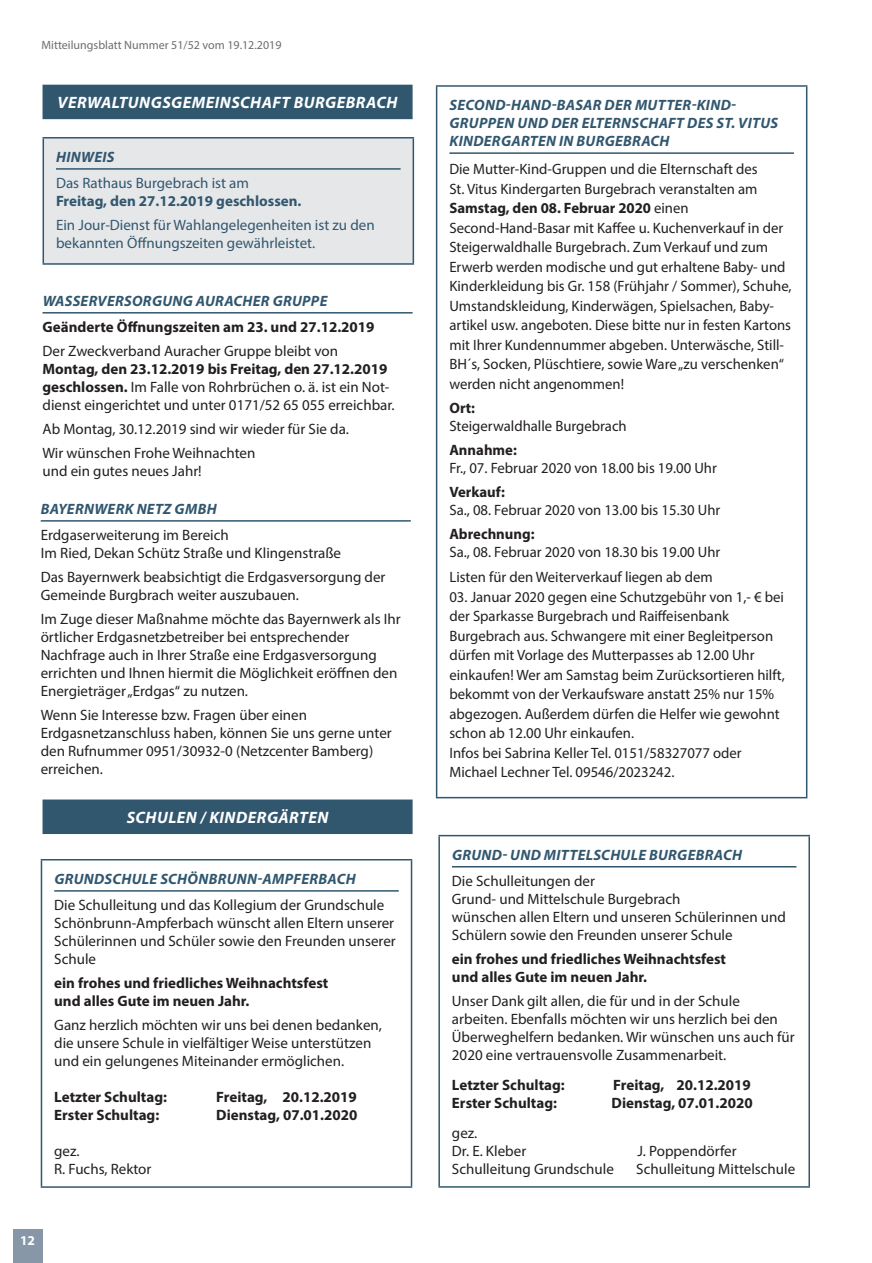
<style>
.page{position:relative;width:872px;height:1263px;background:#fff}
.page>*{position:absolute;margin:0;border:0;box-sizing:border-box;transform-origin:0 0}
.Rubrik{font:italic 700 16.5px "Myriad Pro";letter-spacing:.03em;color:#fff}
.Fließtext{font:15px/19.5px "Myriad Pro";color:#231f20}
.Überschrift_H2{font:15px/18px "Myriad Pro";color:#231f20}
.Fließtext-2{font:700 15px "Myriad Pro";color:#231f20}
.Überschrift_H1{font:italic 700 15px/18px "Myriad Pro";letter-spacing:.02em;color:#31576f}
.Überschrift_H2-2{font:15px/18px "Myriad Pro";color:#31576f}
.Überschrift_H2-3{font:700 15px "Myriad Pro";color:#231f20}
.Überschrift_H2-4{font:700 15px "Myriad Pro";color:#31576f}
.t1{font:700 13.5px "Myriad Pro";color:#fff}
.t2{font:12px "Myriad Pro";color:#6c6d70}
.s1{font-weight:700}
</style>
<div class="page">
<hr style="left:43px;top:312px;width:369px;height:2px;background:#31576f">
<div style="left:43px;top:85px;width:369px;height:34px;background:#31576f"></div>
<div style="left:43px;top:799px;width:369px;height:35px;background:#31576f"></div>
<hr style="left:436px;top:87px;width:1px;height:710px;background:#31576f">
<hr style="left:436px;top:85px;width:371px;height:2px;background:#31576f">
<hr style="left:806px;top:87px;width:1px;height:710px;background:#31576f">
<hr style="left:436px;top:797px;width:371px;height:1px;background:#31576f">
<hr style="left:449px;top:152px;width:345px;height:2px;background:#31576f">
<hr style="left:438px;top:836px;width:2px;height:350px;background:#31576f">
<hr style="left:438px;top:835px;width:372px;height:1px;background:#31576f">
<hr style="left:808px;top:836px;width:2px;height:350px;background:#31576f">
<hr style="left:438px;top:1186px;width:372px;height:2px;background:#31576f">
<hr style="left:452px;top:866px;width:344px;height:1px;background:#31576f">
<hr style="left:41px;top:860px;width:1px;height:326px;background:#31576f">
<hr style="left:41px;top:859px;width:371px;height:1px;background:#31576f">
<hr style="left:411px;top:860px;width:1px;height:326px;background:#31576f">
<hr style="left:41px;top:1186px;width:371px;height:2px;background:#31576f">
<hr style="left:54px;top:890px;width:345px;height:2px;background:#31576f">
<div style="left:43px;top:138px;width:370px;height:126px;background:#e6e7e9"></div>
<hr style="left:43px;top:139px;width:1px;height:124px;background:#31576f">
<hr style="left:43px;top:137px;width:371px;height:2px;background:#31576f">
<hr style="left:412px;top:139px;width:2px;height:124px;background:#31576f">
<hr style="left:43px;top:263px;width:371px;height:2px;background:#31576f">
<hr style="left:56px;top:168px;width:344px;height:2px;background:#31576f">
<hr style="left:41px;top:520px;width:370px;height:2px;background:#31576f">
<div style="left:13px;top:1229px;width:30px;height:34px;background:#8797a8"></div>
<p class="t2" style="left:41px;top:38px;width:242px">Mitteilungsblatt Nummer 51/52 vom 19.12.2019</p>
<p class="Rubrik" style="left:58px;top:92px;width:341px">VERWALTUNGSGEMEINSCHAFT BURGEBRACH</p>
<p class="Überschrift_H1" style="left:56px;top:147px;width:60px">HINWEIS</p>
<p class="Überschrift_H2-2" style="left:56px;top:174px;width:194px">Das Rathaus Burgebrach ist am</p>
<p class="Überschrift_H2-4" style="left:56px;top:191px;width:247px">Freitag, den 27.12.2019 geschlossen.</p>
<p class="Überschrift_H2-2" style="left:56px;top:216px;width:320px">Ein Jour-Dienst für Wahlangelegenheiten ist zu den bekannten Öffnungszeiten gewährleistet.</p>
<p class="Überschrift_H1" style="left:43px;top:291px;width:286px">WASSERVERSORGUNG AURACHER GRUPPE</p>
<p class="Überschrift_H2-3" style="left:43px;top:317px;width:333px">Geänderte Öffnungszeiten am 23. und 27.12.2019</p>
<p class="Überschrift_H2" style="left:43px;top:342px;width:297px">Der Zweckverband Auracher Gruppe bleibt von</p>
<p class="Überschrift_H2-3" style="left:43px;top:359px;width:346px">Montag, den 23.12.2019 bis Freitag, den 27.12.2019</p>
<p class="Überschrift_H2" style="left:43px;top:378px;width:353px"><span class="s1">geschlossen.</span> Im Falle von Rohrbrüchen o. ä. ist ein Not&shy;dienst eingerichtet und unter 0171/52 65 055 erreichbar.</p>
<p class="Überschrift_H2" style="left:43px;top:420px;width:308px">Ab Montag, 30.12.2019 sind wir wieder für Sie da.</p>
<p class="Überschrift_H2" style="left:43px;top:444px;width:214px">Wir wünschen Frohe Weihnachten</p>
<p class="Überschrift_H2" style="left:43px;top:462px;width:161px">und ein gutes neues Jahr!</p>
<p class="Überschrift_H1" style="left:41px;top:499px;width:177px">BAYERNWERK NETZ GMBH</p>
<p class="Überschrift_H2" style="left:41px;top:526px;width:190px">Erdgaserweiterung im Bereich</p>
<p class="Überschrift_H2" style="left:41px;top:544px;width:302px">Im Ried, Dekan Schütz Straße und Klingenstraße</p>
<p class="Überschrift_H2" style="left:41px;top:568px;width:346px">Das Bayernwerk beabsichtigt die Erdgasversorgung der<br>Gemeinde Burgbrach weiter auszubauen.</p>
<p class="Überschrift_H2" style="left:41px;top:610px;width:361px">Im Zuge dieser Maßnahme möchte das Bayernwerk als Ihr örtlicher Erdgasnetzbetreiber bei entsprechender</p>
<p class="Überschrift_H2" style="left:41px;top:646px;width:338px">Nachfrage auch in Ihrer Straße eine Erdgasversorgung</p>
<p class="Überschrift_H2" style="left:41px;top:664px;width:358px">errichten und Ihnen hiermit die Möglichkeit eröffnen den<br>Energieträger „Erdgas“ zu nutzen.</p>
<p class="Überschrift_H2" style="left:41px;top:706px;width:268px">Wenn Sie Interesse bzw. Fragen über einen</p>
<p class="Überschrift_H2" style="left:41px;top:724px;width:352px">Erdgasnetzanschluss haben, können Sie uns gerne unter den Rufnummer 0951/30932-0 (Netzcenter Bamberg)</p>
<p class="Überschrift_H2" style="left:41px;top:760px;width:64px">erreichen.</p>
<p class="Rubrik" style="left:127px;top:806px;width:203px">SCHULEN / KINDERGÄRTEN</p>
<p class="Überschrift_H1" style="left:54px;top:869px;width:303px">GRUNDSCHULE SCHÖNBRUNN-AMPFERBACH</p>
<p class="Fließtext" style="left:54px;top:895px;width:331px">Die Schulleitung und das Kollegium der Grundschule</p>
<p class="Fließtext" style="left:54px;top:913px;width:341px">Schönbrunn-Ampferbach wünscht allen Eltern unserer</p>
<p class="Fließtext" style="left:54px;top:932px;width:343px;line-height:18px">Schülerinnen und Schüler sowie den Freunden unserer<br>Schule</p>
<p class="Fließtext-2" style="left:54px;top:973px;width:276px">ein frohes und friedliches Weihnachtsfest</p>
<p class="Fließtext-2" style="left:54px;top:991px;width:197px">und alles Gute im neuen Jahr.</p>
<p class="Fließtext" style="left:54px;top:1015px;width:329px">Ganz herzlich möchten wir uns bei denen bedanken,</p>
<p class="Fließtext" style="left:54px;top:1033px;width:319px">die unsere Schule in vielfältiger Weise unterstützen</p>
<p class="Fließtext" style="left:54px;top:1051px;width:291px">und ein gelungenes Miteinander ermöglichen.</p>
<p class="Fließtext-2" style="left:54px;top:1087px;width:114px">Letzter Schultag:</p>
<p class="Fließtext-2" style="left:216px;top:1087px;width:142px">Freitag, 20.12.2019</p>
<p class="Fließtext-2" style="left:54px;top:1105px;width:107px">Erster Schultag:</p>
<p class="Fließtext-2" style="left:216px;top:1105px;width:143px">Dienstag, 07.01.2020</p>
<p class="Fließtext" style="left:54px;top:1141px;width:27px">gez.</p>
<p class="Fließtext" style="left:54px;top:1159px;width:99px">R. Fuchs, Rektor</p>
<p class="t1" style="left:20px;top:1231px;width:16px">12</p>
<p class="Überschrift_H1" style="left:449px;top:95px;width:330px">SECOND-HAND-BASAR DER MUTTER-KIND-<br>GRUPPEN UND DER ELTERNSCHAFT DES ST. VITUS<br>KINDERGARTEN IN BURGEBRACH</p>
<p class="Fließtext" style="left:449px;top:159px;width:310px">Die Mutter-Kind-Gruppen und die Elternschaft des</p>
<p class="Fließtext" style="left:449px;top:178px;width:309px">St. Vitus Kindergarten Burgebrach veranstalten am<br><span class="s1">Samstag, den 08. Februar 2020</span> einen</p>
<p class="Fließtext" style="left:449px;top:217px;width:344px">Second-Hand-Basar mit Kaffee u. Kuchenverkauf in der Steigerwaldhalle Burgebrach. Zum Verkauf und zum Erwerb werden modische und gut erhaltene Baby- und Kinderkleidung bis Gr. 158 (Frühjahr / Sommer), Schuhe, Umstandskleidung, Kinderwägen, Spielsachen, Baby&shy;artikel usw. angeboten. Diese bitte nur in festen Kartons mit Ihrer Kundennummer abgeben. Unterwäsche, Still-BH´s, Socken, Plüschtiere, sowie Ware „zu verschenken“ werden nicht angenommen!</p>
<p class="Fließtext-2" style="left:449px;top:398px;width:27px">Ort:</p>
<p class="Fließtext" style="left:449px;top:415px;width:179px">Steigerwaldhalle Burgebrach</p>
<p class="Fließtext-2" style="left:449px;top:440px;width:69px">Annahme:</p>
<p class="Fließtext" style="left:449px;top:457px;width:269px">Fr., 07. Februar 2020 von 18.00 bis 19.00 Uhr</p>
<p class="Fließtext-2" style="left:449px;top:482px;width:57px">Verkauf:</p>
<p class="Fließtext" style="left:449px;top:499px;width:272px">Sa., 08. Februar 2020 von 13.00 bis 15.30 Uhr</p>
<p class="Fließtext-2" style="left:449px;top:524px;width:87px">Abrechnung:</p>
<p class="Fließtext" style="left:449px;top:541px;width:272px">Sa., 08. Februar 2020 von 18.30 bis 19.00 Uhr</p>
<p class="Fließtext" style="left:449px;top:567px;width:265px">Listen für den Weiterverkauf liegen ab dem</p>
<p class="Fließtext" style="left:449px;top:586px;width:336px">03. Januar 2020 gegen eine Schutzgebühr von 1,- € bei der Sparkasse Burgebrach und Raiffeisenbank</p>
<p class="Fließtext" style="left:449px;top:625px;width:325px">Burgebrach aus. Schwangere mit einer Begleitperson dürfen mit Vorlage des Mutterpasses ab 12.00 Uhr</p>
<p class="Fließtext" style="left:449px;top:664px;width:337px">einkaufen! Wer am Samstag beim Zurücksortieren hilft, bekommt von der Verkaufsware anstatt 25% nur 15% abgezogen. Außerdem dürfen die Helfer wie gewohnt schon ab 12.00 Uhr einkaufen.</p>
<p class="Fließtext" style="left:449px;top:742px;width:294px">Infos bei Sabrina Keller Tel. 0151/58327077 oder</p>
<p class="Fließtext" style="left:449px;top:762px;width:226px">Michael Lechner Tel. 09546/2023242.</p>
<p class="Überschrift_H1" style="left:452px;top:845px;width:291px">GRUND- UND MITTELSCHULE BURGEBRACH</p>
<p class="Fließtext" style="left:452px;top:871px;width:144px">Die Schulleitungen der</p>
<p class="Fließtext" style="left:452px;top:889px;width:230px">Grund- und Mittelschule Burgebrach</p>
<p class="Fließtext" style="left:452px;top:908px;width:335px;line-height:18px">wünschen allen Eltern und unseren Schülerinnen und<br>Schülern sowie den Freunden unserer Schule</p>
<p class="Fließtext-2" style="left:452px;top:949px;width:276px">ein frohes und friedliches Weihnachtsfest</p>
<p class="Fließtext-2" style="left:452px;top:967px;width:197px">und alles Gute im neuen Jahr.</p>
<p class="Fließtext" style="left:452px;top:991px;width:289px">Unser Dank gilt allen, die für und in der Schule</p>
<p class="Fließtext" style="left:452px;top:1010px;width:344px;line-height:18px">arbeiten. Ebenfalls möchten wir uns herzlich bei den<br>Überweghelfern bedanken. Wir wünschen uns auch für<br>2020 eine vertrauensvolle Zusammenarbeit.</p>
<p class="Fließtext-2" style="left:452px;top:1075px;width:114px">Letzter Schultag:</p>
<p class="Fließtext-2" style="left:613px;top:1075px;width:139px">Freitag, 20.12.2019</p>
<p class="Fließtext-2" style="left:452px;top:1093px;width:107px">Erster Schultag:</p>
<p class="Fließtext-2" style="left:611px;top:1093px;width:143px">Dienstag, 07.01.2020</p>
<p class="Fließtext" style="left:452px;top:1123px;width:27px">gez.</p>
<p class="Fließtext" style="left:452px;top:1141px;width:76px">Dr. E. Kleber</p>
<p class="Fließtext" style="left:637px;top:1141px;width:101px">J. Poppendörfer</p>
<p class="Fließtext" style="left:452px;top:1159px;width:163px">Schulleitung Grundschule</p>
<p class="Fließtext" style="left:636px;top:1159px;width:160px">Schulleitung Mittelschule</p>
</div>
